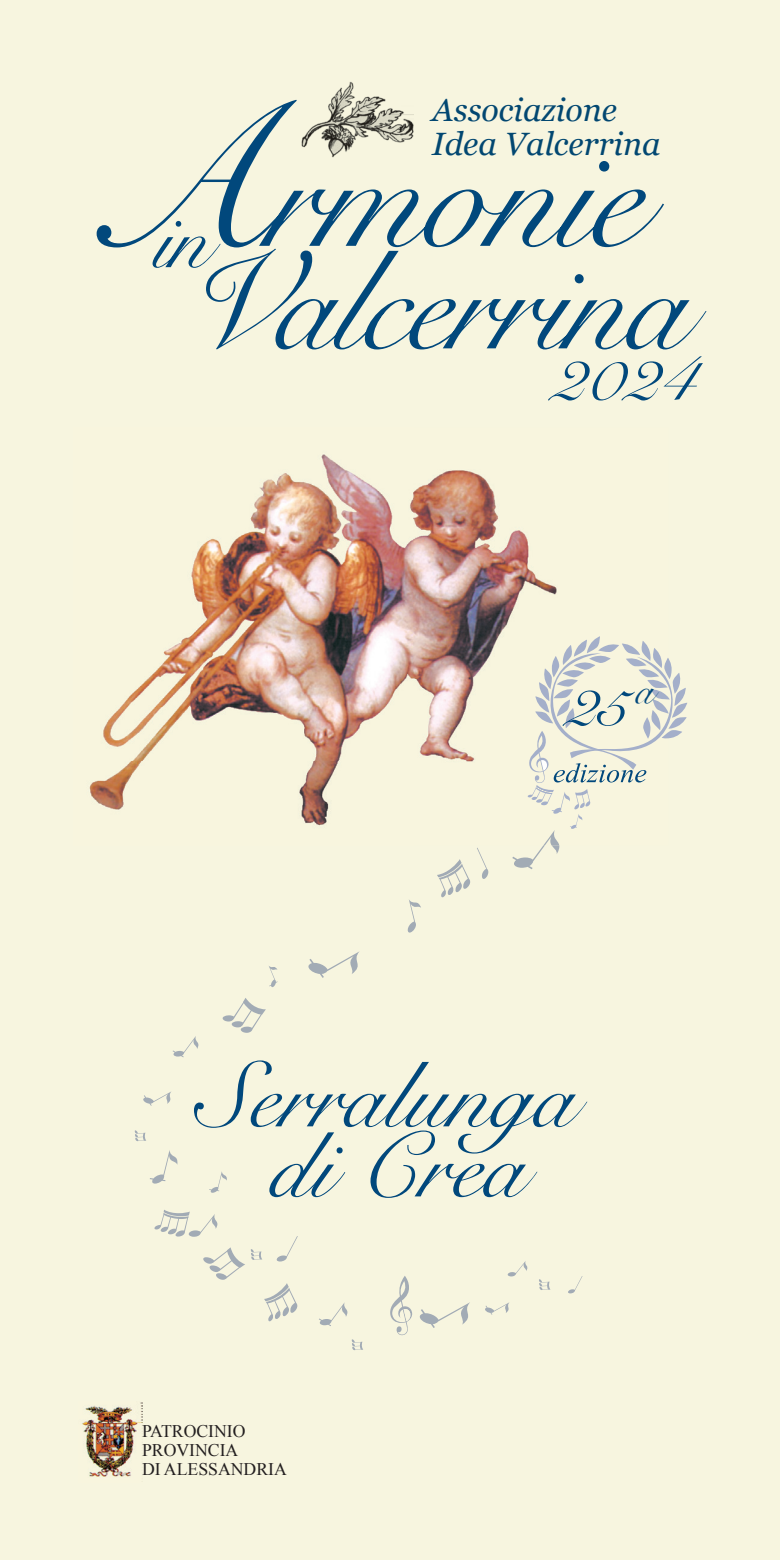
<style>
.page{position:relative;width:780px;height:1560px;background:#fff}
.page>*{position:absolute;margin:0;border:0;box-sizing:border-box;transform-origin:0 0}
.t1{font:92.5px/70px "Snell Roundhand";color:#01487c;text-align:center}
.t2{font:71.5px "Snell Roundhand";color:#01487c}
.t3{font:65px "Snell Roundhand";color:#01487c}
.t4{font:italic 32.25px/33.2px "Georgia";color:#024771}
.t5{font:17.75px/19.2px "Times New Roman";color:#231f20}
</style>
<div class="page">
<div style="left:0;top:0;width:780px;height:1559px;background:#f7f5df"></div>
<img style="left:89px;top:454px;width:468px;height:372px">
<img style="left:331px;top:81px;width:55px;height:19px">
<svg style="left:206px;top:248px;width:500px;height:101px"></svg>
<svg style="left:152px;top:247px;width:68px;height:21px"></svg>
<svg style="left:97px;top:100px;width:567px;height:147px"></svg>
<svg style="left:527px;top:636px;width:160px;height:193px"></svg>
<svg style="left:419px;top:1302px;width:51px;height:25px"></svg>
<svg style="left:143px;top:1092px;width:28px;height:13px"></svg>
<svg style="left:485px;top:1302px;width:24px;height:12px"></svg>
<svg style="left:390px;top:1276px;width:22px;height:58px"></svg>
<svg style="left:319px;top:1302px;width:29px;height:23px"></svg>
<svg style="left:437px;top:859px;width:33px;height:38px"></svg>
<svg style="left:150px;top:1150px;width:28px;height:33px"></svg>
<svg style="left:209px;top:1171px;width:18px;height:21px"></svg>
<svg style="left:512px;top:845px;width:47px;height:24px"></svg>
<img style="left:544px;top:830px;width:15px;height:15px">
<svg style="left:173px;top:1036px;width:26px;height:21px"></svg>
<svg style="left:222px;top:998px;width:44px;height:34px"></svg>
<svg style="left:507px;top:1261px;width:21px;height:15px"></svg>
<svg style="left:568px;top:1276px;width:14px;height:17px"></svg>
<svg style="left:407px;top:900px;width:14px;height:32px"></svg>
<svg style="left:477px;top:847px;width:12px;height:31px"></svg>
<svg style="left:351px;top:1339px;width:12px;height:10px"></svg>
<svg style="left:539px;top:1279px;width:11px;height:10px"></svg>
<svg style="left:154px;top:1210px;width:144px;height:111px"></svg>
<svg style="left:134px;top:1130px;width:12px;height:10px"></svg>
<svg style="left:308px;top:951px;width:52px;height:26px"></svg>
<svg style="left:269px;top:966px;width:8px;height:21px"></svg>
<img style="left:82px;top:1402px;width:60px;height:75px">
<h3 class="t4" style="left:432px;top:92px;width:230px">Associazione<br>Idea Valcerrina</h3>
<h2 class="t2" style="left:547px;top:336px;width:148px">2024</h2>
<h3 class="t3" style="left:562px;top:667px;width:93px">25 <sup>a</sup></h3>
<h1 class="t1" style="left:196px;top:1064px;width:380px">Serralunga di Crea</h1>
<p class="t5" style="left:142px;top:1420px;width:146px">PATROCINIO<br>PROVINCIA<br>DI ALESSANDRIA</p>
</div>
